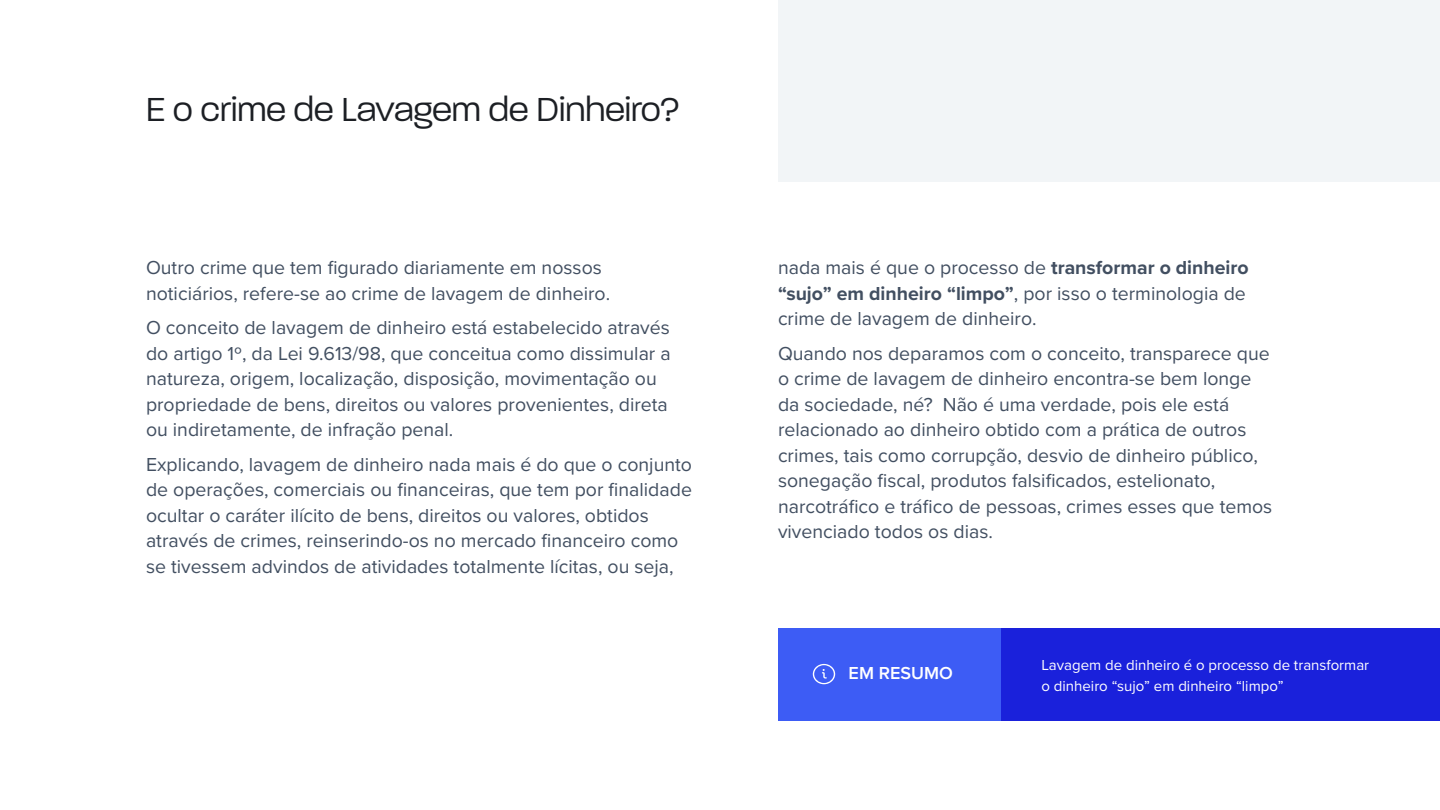
<style>
.page{position:relative;width:1440px;height:810px;background:#fff}
.page>*{position:absolute;margin:0;border:0;box-sizing:border-box;transform-origin:0 0}
.t1{font:300 36px "Paralucent";color:#1c1f24}
.t2{font:19.5px/25.5px "Proxima Nova";color:#424f61}
.t3{font:600 18px "Proxima Nova";color:#fff}
.t4{font:15px/21px "Proxima Nova";color:#fff}
.s1{font-weight:700}
</style>
<div class="page">
<div style="left:778px;top:0;width:662px;height:182px;background:#f2f5f7"></div>
<div style="left:778px;top:628px;width:224px;height:92px;background:#3d5cf5"></div>
<div style="left:1002px;top:628px;width:438px;height:92px;background:#1a21db"></div>
<svg style="left:813px;top:664px;width:22px;height:20px"></svg>
<h1 class="t1" style="left:146px;top:88px;width:535px">E o crime de Lavagem de Dinheiro?</h1>
<p class="t2" style="left:146px;top:254px;width:466px">Outro crime que tem figurado diariamente em nossos noticiários, refere-se ao crime de lavagem de dinheiro.</p>
<p class="t2" style="left:146px;top:314px;width:526px">O conceito de lavagem de dinheiro está estabelecido através do artigo 1º, da Lei 9.613/98, que conceitua como dissimular a natureza, origem, localização, disposição, movimentação ou propriedade de bens, direitos ou valores provenientes, direta ou indiretamente, de infração penal.</p>
<p class="t2" style="left:146px;top:451px;width:548px">Explicando, lavagem de dinheiro nada mais é do que o conjunto de operações, comerciais ou financeiras, que tem por finalidade ocultar o caráter ilícito de bens, direitos ou valores, obtidos através de crimes, reinserindo-os no mercado financeiro como se tivessem advindos de atividades totalmente lícitas, ou seja,</p>
<p class="t2" style="left:778px;top:254px;width:472px">nada mais é que o processo de <span class="s1">transformar o dinheiro “sujo” em dinheiro “limpo”</span>, por isso o terminologia de crime de lavagem de dinheiro.</p>
<p class="t2" style="left:778px;top:340px;width:496px">Quando nos deparamos com o conceito, transparece que o crime de lavagem de dinheiro encontra-se bem longe da sociedade, né? Não é uma verdade, pois ele está relacionado ao dinheiro obtido com a prática de outros crimes, tais como corrupção, desvio de dinheiro público, sonegação fiscal, produtos falsificados, estelionato, narcotráfico e tráfico de pessoas, crimes esses que temos vivenciado todos os dias.</p>
<p class="t3" style="left:849px;top:660px;width:106px">EM RESUMO</p>
<p class="t4" style="left:1042px;top:653px;width:329px">Lavagem de dinheiro é o processo de transformar o dinheiro “sujo” em dinheiro “limpo”</p>
</div>
